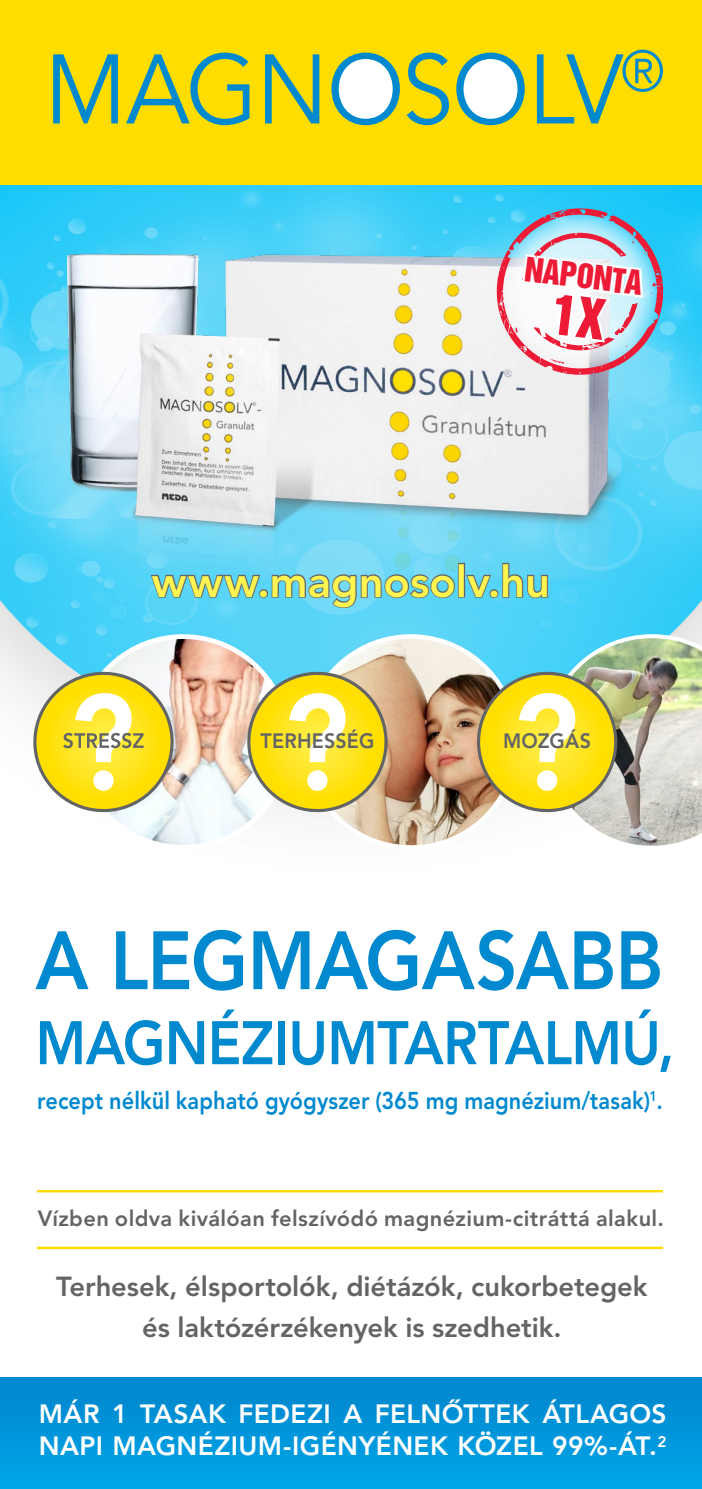
<style>
.page{position:relative;width:702px;height:1489px;background:#fff}
.page>*{position:absolute;margin:0;border:0;box-sizing:border-box;transform-origin:0 0}
.t1{font:81.75px "Avenir Heavy H";letter-spacing:-.01em;color:#0089cf;scale:.9 1}
.t2{font:60.75px "Avenir Heavy H";letter-spacing:-.01em;color:#0089cf;scale:.9 1}
.t3{font:43.25px "Avenir Heavy H";letter-spacing:.005em;color:#fff450}
.t4{font:31px "Helvetica Inserat H Roman";color:#ed1b35}
.t5{font:27.25px/40.8px "Avenir Heavy H";letter-spacing:-.005em;color:#636466;text-align:center}
.t6{font:26.25px/32.5px "Avenir Heavy H";letter-spacing:.015em;color:#fff}
.t7{font:24px "Avenir Heavy H";letter-spacing:.005em;color:#0089cf;scale:.9 1}
.t8{font:22px "Avenir Heavy H";letter-spacing:.015em;color:#636466}
.t9{font:800 20.75px "Avenir LT";letter-spacing:.015em;color:#636466;scale:.95 1}
</style>
<div class="page">
<img style="left:0;top:184px;width:702px;height:517px">
<svg style="left:69px;top:631px;width:228px;height:214px"></svg>
<img style="left:301px;top:628px;width:223px;height:218px">
<svg style="left:243px;top:670px;width:148px;height:146px"></svg>
<img style="left:473px;top:634px;width:229px;height:212px">
<svg style="left:29px;top:670px;width:149px;height:146px"></svg>
<img style="left:8px;top:207px;width:677px;height:371px">
<svg style="left:149px;top:569px;width:112px;height:35px;background:#5bb9d4"></svg>
<div style="left:259px;top:589px;width:9px;height:9px;border:2px solid #636466;border-radius:50%"></div>
<svg style="left:271px;top:573px;width:185px;height:36px;background:#65b8d1"></svg>
<div style="left:458px;top:563px;width:7px;height:34px;border:2px solid #636466"></div>
<svg style="left:464px;top:574px;width:28px;height:27px"></svg>
<div style="left:489px;top:589px;width:9px;height:9px;border:2px solid #636466;border-radius:50%"></div>
<svg style="left:501px;top:562px;width:48px;height:37px;background:#5ab5cf"></svg>
<div style="left:0;top:0;width:702px;height:184px;background:#fd0"></div>
<svg style="left:53px;top:50px;width:610px;height:75px"></svg>
<hr style="left:37px;top:1189px;width:626px;height:3px;background:#fd0">
<hr style="left:37px;top:1246px;width:626px;height:2px;background:#fd0">
<div style="left:0;top:1377px;width:702px;height:111px;background:linear-gradient(to bottom,#0085cc,#00a6e8)"></div>
<svg style="left:496px;top:198px;width:168px;height:177px"></svg>
<p class="t4" style="left:527px;top:250px;width:120px;rotate:7deg">NAPONTA</p>
<h3 class="t3" style="left:152px;top:556px;width:399px">www.magnosolv.hu</h3>
<p class="t9" style="left:260px;top:728px;width:121px">TERHESSÉG</p>
<p class="t9" style="left:503px;top:728px;width:94px">MOZGÁS</p>
<h1 class="t1" style="left:35px;top:912px;width:699px">A LEGMAGASABB</h1>
<h2 class="t2" style="left:35px;top:1007px;width:711px">MAGNÉZIUMTARTALMÚ,</h2>
<p class="t7" style="left:37px;top:1086px;width:696px">recept nélkül kapható gyógyszer (365 mg magnézium/tasak)<sup>1</sup>.</p>
<p class="t8" style="left:38px;top:1204px;width:627px">Vízben oldva kiválóan felszívódó magnézium-citráttá alakul.</p>
<p class="t5" style="left:56px;top:1266px;width:593px">Terhesek, élsportolók, diétázók, cukorbetegek és laktózérzékenyek is szedhetik.</p>
<p class="t6" style="left:39px;top:1397px;width:629px">MÁR 1 TASAK FEDEZI A FELNÔTTEK ÁTLAGOS<br>NAPI MAGNÉZIUM-IGÉNYÉNEK KÖZEL 99%-ÁT.<sup>2</sup></p>
</div>
